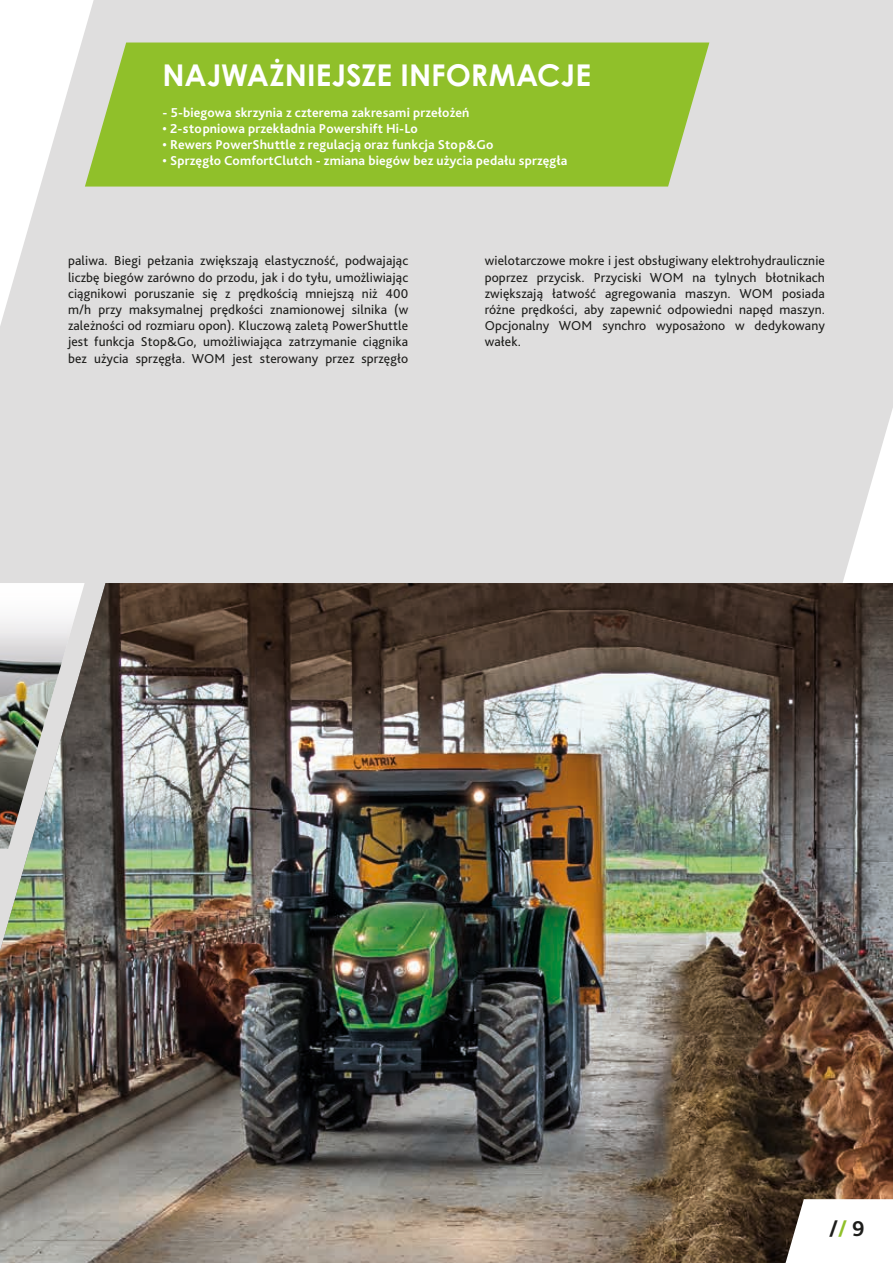
<style>
.page{position:relative;width:893px;height:1263px;background:#fff}
.page>*{position:absolute;margin:0;border:0;box-sizing:border-box;transform-origin:0 0}
.t1{font:700 30px "Century Gothic Pro";color:#fff}
.t2{font:700 22.5px "Bliss Pro";color:#1d1d1b}
.t3{font:13.5px/16.2px "Bliss Pro";letter-spacing:.01em;color:#1d1d1b;text-align:justify}
.t4{font:700 13.5px "Bliss Pro";letter-spacing:.01em;color:#fff}
.s1{color:#90c02a}
</style>
<div class="page">
<div style="left:0;top:0;width:893px;height:583px;background:#dfdede"></div>
<svg style="left:85px;top:43px;width:624px;height:144px;background:#95c236"></svg>
<img style="left:0;top:583px;width:893px;height:680px">
<svg style="left:785px;top:1199px;width:108px;height:64px"></svg>
<h1 class="t1" style="left:163px;top:56px;width:430px">NAJWAŻNIEJSZE INFORMACJE</h1>
<p class="t4" style="left:163px;top:104px;width:308px">- 5-biegowa skrzynia z czterema zakresami przełożeń</p>
<p class="t4" style="left:163px;top:120px;width:257px">• 2-stopniowa przekładnia Powershift Hi-Lo</p>
<p class="t4" style="left:163px;top:136px;width:332px">• Rewers PowerShuttle z regulacją oraz funkcja Stop&amp;Go</p>
<p class="t4" style="left:163px;top:152px;width:406px">• Sprzęgło ComfortClutch - zmiana biegów bez użycia pedału sprzęgła</p>
<p class="t3" style="left:68px;top:253px;width:342px">paliwa. Biegi pełzania zwiększają elastyczność, podwajając liczbę biegów zarówno do przodu, jak i do tyłu, umożliwiając ciągnikowi poruszanie się z prędkością mniejszą niż 400 m/h przy maksymalnej prędkości znamionowej silnika (w zależności od rozmiaru opon). Kluczową zaletą PowerShuttle jest funkcja Stop&amp;Go, umożliwiająca zatrzymanie ciągnika bez użycia sprzęgła. WOM jest sterowany przez sprzęgło</p>
<p class="t3" style="left:485px;top:253px;width:342px">wielotarczowe mokre i jest obsługiwany elektrohydraulicznie poprzez przycisk. Przyciski WOM na tylnych błotnikach zwiększają łatwość agregowania maszyn. WOM posiada różne prędkości, aby zapewnić odpowiedni napęd maszyn.<br>Opcjonalny WOM synchro wyposażono w dedykowany wałek.</p>
<h2 class="t2" style="left:829px;top:1215px;width:37px">/<span class="s1">/</span> 9</h2>
</div>
